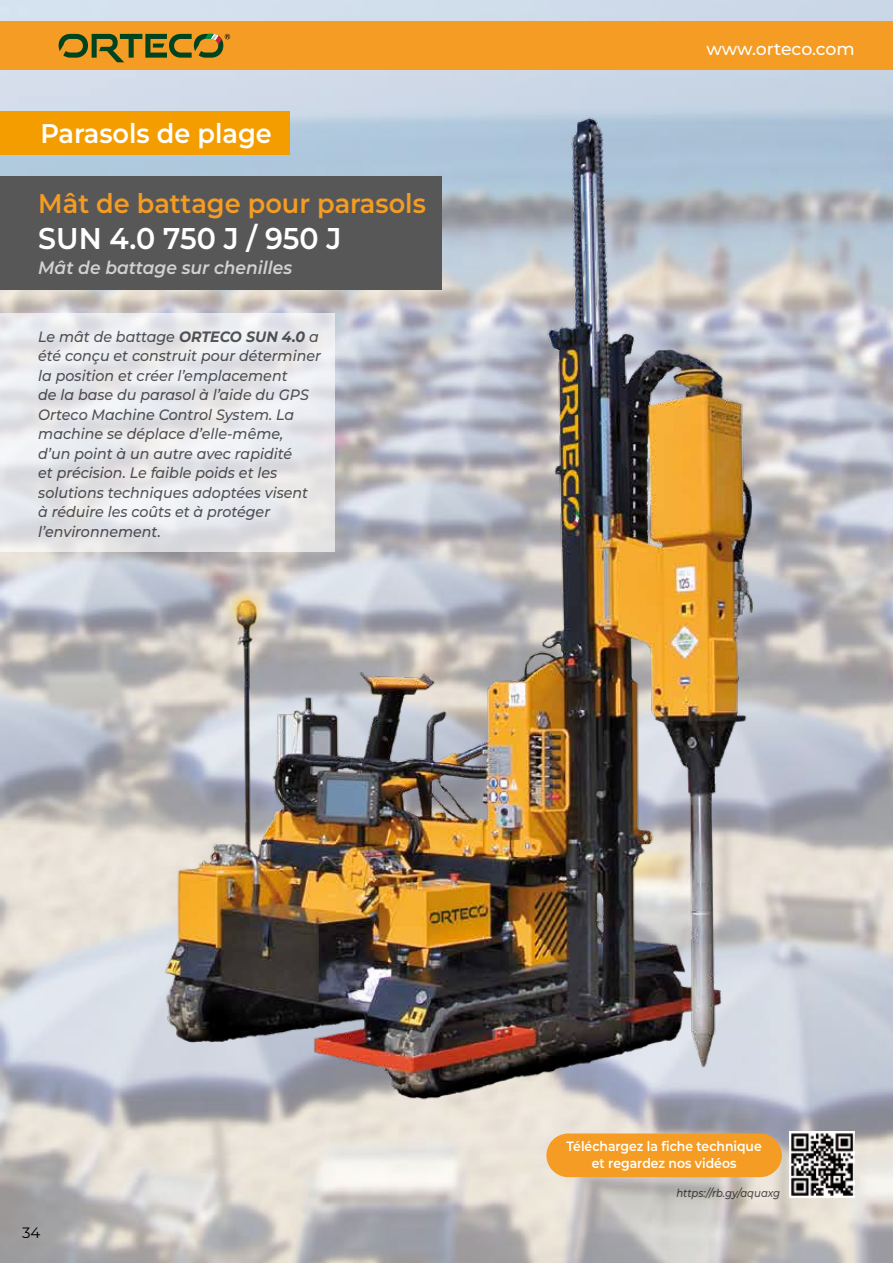
<style>
.page{position:relative;width:893px;height:1263px;background:#fff}
.page>*{position:absolute;margin:0;border:0;box-sizing:border-box;transform-origin:0 0}
.t1{font:600 30px "Montserrat";color:#fff;scale:.95 1}
.t2{font:600 27px "Montserrat";color:#f49c23;scale:.95 1}
.t3{font:600 27px "Montserrat";color:#fff;scale:.95 1}
.t4{font:italic 600 18px "Montserrat";color:#d0d1d2;scale:.95 1}
.t5{font:500 17.25px "Montserrat";letter-spacing:-.01em;color:#fff}
.t6{font:italic 500 15px/19.5px "Montserrat";color:#58585a;scale:.95 1}
.t7{font:15px "Montserrat";color:#000}
.t8{font:600 13.5px/16.5px "Montserrat";color:#fff;text-align:center;scale:.92 1}
.t9{font:italic 500 11.25px "Montserrat";color:#58585a;scale:.9 1}
.s1{font-weight:700}
</style>
<div class="page">
<svg style="left:0;top:313px;width:120px;height:239px;fill:#e6e7ea"></svg>
<img style="left:791px;top:1133px;width:64px;height:63px">
<div style="left:0;top:176px;width:441px;height:114px;background:#585757"></div>
<img style="left:120px;top:96px;width:658px;height:1039px">
<div style="left:0;top:111px;width:289px;height:44px;background:#f49d00"></div>
<div style="left:546px;top:1133px;width:236px;height:44px;background:#f49c23;border-radius:22px"></div>
<div style="left:0;top:21px;width:893px;height:49px;background:#f49c23"></div>
<svg style="left:59px;top:34px;width:171px;height:28px"></svg>
<h2 class="t3" style="left:40px;top:115px;width:245px">Parasols de plage</h2>
<h2 class="t2" style="left:38px;top:185px;width:409px">Mât de battage pour parasols</h2>
<h1 class="t1" style="left:38px;top:218px;width:321px">SUN 4.0 750 J / 950 J</h1>
<p class="t4" style="left:38px;top:256px;width:269px">Mât de battage sur chenilles</p>
<p class="t6" style="left:38px;top:326px;width:299px">Le mât de battage <span class="s1">ORTECO SUN 4.0</span> a été conçu et construit pour déterminer la position et créer l’emplacement<br>de la base du parasol à l’aide du GPS Orteco Machine Control System. La machine se déplace d’elle-même,<br>d’un point à un autre avec rapidité<br>et précision. Le faible poids et les solutions techniques adoptées visent à réduire les coûts et à protéger l’environnement.</p>
<p class="t5" style="left:707px;top:37px;width:150px">www.orteco.com</p>
<p class="t7" style="left:22px;top:1222px;width:20px">34</p>
<p class="t8" style="left:566px;top:1138px;width:214px">Téléchargez la fiche technique et regardez nos vidéos</p>
<p class="t9" style="left:676px;top:1186px;width:117px">https://rb.gy/aquaxg</p>
</div>
